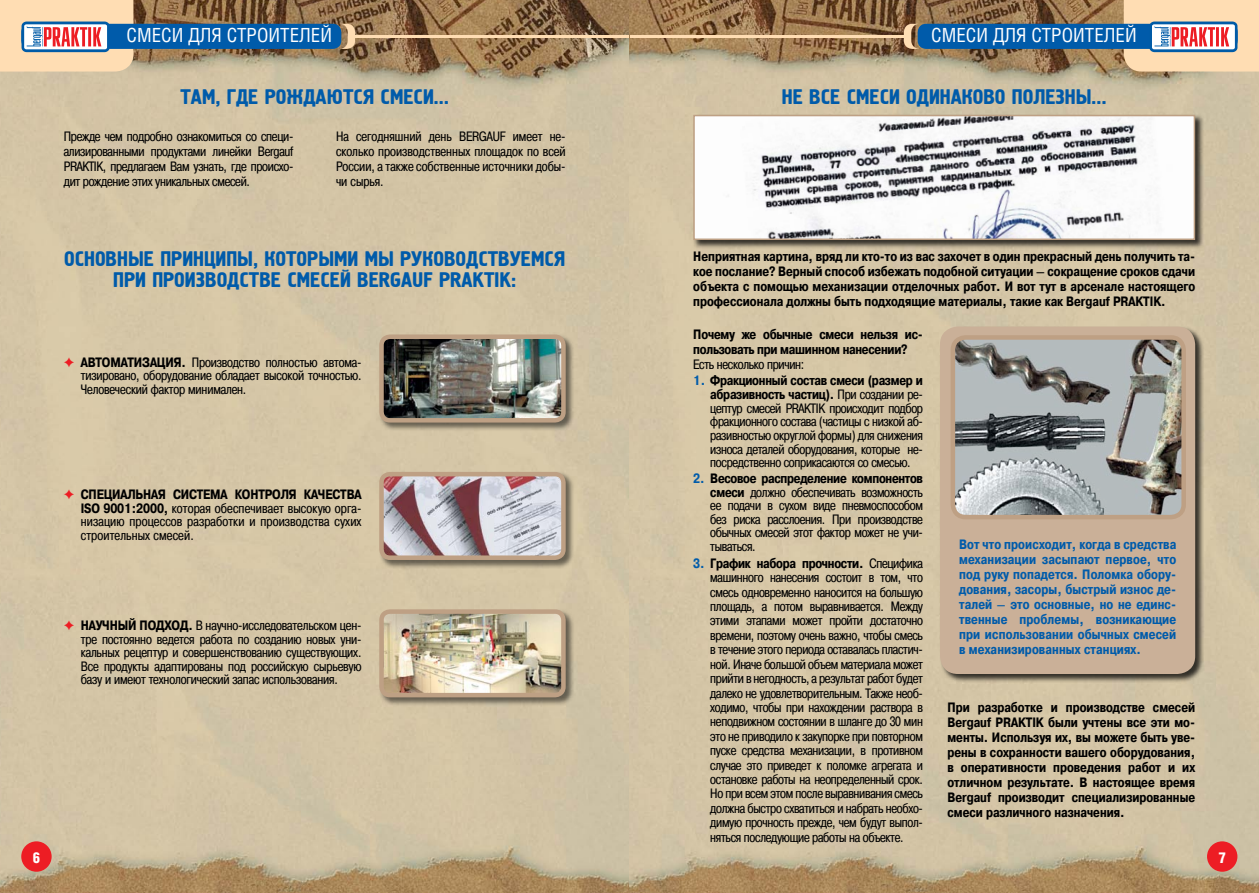
<style>
.page{position:relative;width:1259px;height:893px;background:#fff}
.page>*{position:absolute;margin:0;border:0;box-sizing:border-box;transform-origin:0 0}
.t1{font:21px/21px "Hermes CTT";color:#005baa;text-align:center}
.t2{font:19.5px "Helios Cond C";color:#fff}
.t3{font:15px "Helios Cond Black C";color:#fff}
.t4{font:13.5px/14.4px "Pragmatica Cond C";letter-spacing:-.02em;color:#000;text-align:justify}
.t5{font:700 13.5px/15px "Pragmatica Cond C";color:#000;text-align:justify}
.t6{font:700 13.5px/15px "Pragmatica Cond C";letter-spacing:.01em;color:#005baa;text-align:justify}
.t7{font:700 13.5px/15px "Pragmatica Cond C";letter-spacing:-.02em;color:#000}
.s1{font-family:"Dixieland Normal";color:#ed1d24}
.s2{font-weight:700}
.s3{font-weight:700;color:#005baa}
</style>
<div class="page">
<img style="left:0;top:0;width:1259px;height:893px">
<svg style="left:339px;top:24px;width:16px;height:25px"></svg>
<hr style="left:349px;top:35px;width:280px;height:2px;background:#ffddb3">
<div style="left:21px;top:24px;width:320px;height:25px;background:#005baa;border-radius:9px"></div>
<svg style="left:0;top:0;width:133px;height:72px;background:#dac2b1"></svg>
<svg style="left:904px;top:24px;width:15px;height:25px"></svg>
<hr style="left:630px;top:35px;width:280px;height:2px;background:#ffddb3">
<div style="left:917px;top:24px;width:320px;height:25px;background:#005baa;border-radius:9px"></div>
<svg style="left:1123px;top:0;width:136px;height:72px;background:#d6c0b0"></svg>
<div style="left:21px;top:841px;width:31px;height:31px;background:#ed1d24;border-radius:50%"></div>
<div style="left:1207px;top:841px;width:30px;height:31px;background:#ed1d24;border-radius:50%"></div>
<div style="left:379px;top:334px;width:195px;height:97px;background:#000;opacity:.52"></div>
<img style="left:384px;top:339px;width:177px;height:79px">
<div style="left:379px;top:334px;width:187px;height:89px;border:4px solid #bea084;border-radius:9px"></div>
<div style="left:379px;top:471px;width:195px;height:98px;background:#000;opacity:.52"></div>
<img style="left:384px;top:477px;width:177px;height:78px">
<div style="left:379px;top:472px;width:187px;height:88px;border:4px solid #bea084;border-radius:9px"></div>
<div style="left:379px;top:609px;width:195px;height:97px;background:#000;opacity:.52"></div>
<img style="left:384px;top:614px;width:177px;height:78px">
<div style="left:379px;top:609px;width:187px;height:88px;border:4px solid #bea084;border-radius:9px"></div>
<div style="left:939px;top:326px;width:265px;height:357px;background:#000;opacity:.75"></div>
<div style="left:940px;top:327px;width:255px;height:347px;background:#cab098;border-radius:18px"></div>
<div style="left:693px;top:114px;width:510px;height:135px;background:#000;opacity:.75"></div>
<img style="left:696px;top:118px;width:496px;height:119px">
<div style="left:693px;top:115px;width:502px;height:125px;border:2px solid #bea084"></div>
<img style="left:955px;top:340px;width:226px;height:174px">
<div style="left:950px;top:335px;width:236px;height:184px;border:4px solid #bea084;border-radius:13px"></div>
<h2 class="t2" style="left:127px;top:24px;width:207px">СМЕСИ ДЛЯ СТРОИТЕЛЕЙ</h2>
<h1 class="t1" style="left:181px;top:87px;width:270px">ТАМ, ГДЕ РОЖДАЮТСЯ СМЕСИ…</h1>
<p class="t4" style="left:64px;top:129px;width:231px;line-height:15px">Прежде чем подробно ознакомиться со специ&shy;ализированными продуктами линейки Bergauf PRAKTIK, предлагаем Вам узнать, где происхо&shy;дит рождение этих уникальных смесей.</p>
<p class="t4" style="left:336px;top:129px;width:231px;line-height:15px">На сегодняшний день BERGAUF имеет не&shy;сколько производственных площадок по всей России, а также собственные источники добы&shy;чи сырья.</p>
<h1 class="t1" style="left:64px;top:249px;width:503px">ОСНОВНЫЕ ПРИНЦИПЫ, КОТОРЫМИ МЫ РУКОВОДСТВУЕМСЯ<br>ПРИ ПРОИЗВОДСТВЕ СМЕСЕЙ BERGAUF PRAKTIK:</h1>
<p class="t4" style="left:81px;top:355px;width:282px;line-height:13.5px;text-indent:-17px"><span class="s1">)</span> <span class="s2">АВТОМАТИЗАЦИЯ.</span> Производство полностью автома&shy;тизировано, оборудование обладает высокой точностью.<br>Человеческий фактор минимален.</p>
<p class="t4" style="left:81px;top:488px;width:282px;line-height:13.5px;text-indent:-17px"><span class="s1">)</span> <span class="s2">СПЕЦИАЛЬНАЯ СИСТЕМА КОНТРОЛЯ КАЧЕСТВА ISO 9001:2000,</span> которая обеспечивает высокую орга&shy;низацию процессов разработки и производства сухих строительных смесей.</p>
<p class="t4" style="left:81px;top:619px;width:282px;line-height:13.5px;text-indent:-17px"><span class="s1">)</span> <span class="s2">НАУЧНЫЙ ПОДХОД.</span> В научно-исследовательском цен&shy;тре постоянно ведется работа по созданию новых уни&shy;кальных рецептур и совершенствованию существующих.<br>Все продукты адаптированы под российскую сырьевую базу и имеют технологический запас использования.</p>
<h2 class="t2" style="left:931px;top:24px;width:207px">СМЕСИ ДЛЯ СТРОИТЕЛЕЙ</h2>
<h1 class="t1" style="left:782px;top:87px;width:326px">НЕ ВСЕ СМЕСИ ОДИНАКОВО ПОЛЕЗНЫ…</h1>
<p class="t5" style="left:693px;top:249px;width:503px">Неприятная картина, вряд ли кто-то из вас захочет в один прекрасный день получить та&shy;кое послание? Верный способ избежать подобной ситуации – сокращение сроков сдачи объекта с помощью механизации отделочных работ. И вот тут в арсенале настоящего профессионала должны быть подходящие материалы, такие как Bergauf PRAKTIK.</p>
<p class="t7" style="left:693px;top:327px;width:231px">Почему же обычные смеси нельзя ис&shy;пользовать при машинном нанесении?</p>
<p class="t4" style="left:693px;top:357px;width:112px">Есть несколько причин:</p>
<p class="t4" style="left:710px;top:374px;width:214px;line-height:13.6px;text-indent:-17px"><span class="s3">1.</span> <span class="s2">Фракционный состав смеси (размер и абразивность частиц).</span> При создании ре&shy;цептур смесей PRAKTIK происходит подбор фракционного состава (частицы с низкой аб&shy;разивностью округлой формы) для снижения износа деталей оборудования, которые не&shy;посредственно соприкасаются со смесью.</p>
<p class="t4" style="left:710px;top:472px;width:214px;line-height:13.5px;text-indent:-17px"><span class="s3">2.</span> <span class="s2">Весовое распределение компонентов смеси</span> должно обеспечивать возможность ее подачи в сухом виде пневмоспособом без риска расслоения. При производстве обычных смесей этот фактор может не учи&shy;тываться.</p>
<p class="t4" style="left:710px;top:556px;width:214px;text-indent:-17px"><span class="s3">3.</span> <span class="s2">График набора прочности.</span> Специфика машинного нанесения состоит в том, что смесь одновременно наносится на большую площадь, а потом выравнивается. Между этими этапами может пройти достаточно времени, поэтому очень важно, чтобы смесь в течение этого периода оставалась пластич&shy;ной. Иначе большой объем материала может прийти в негодность, а результат работ будет далеко не удовлетворительным. Также необ&shy;ходимо, чтобы при нахождении раствора в неподвижном состоянии в шланге до 30 мин это не приводило к закупорке при повторном пуске средства механизации, в противном случае это приведет к поломке агрегата и остановке работы на неопределенный срок.<br>Но при всем этом после выравнивания смесь должна быстро схватиться и набрать необхо&shy;димую прочность прежде, чем будут выпол&shy;няться последующие работы на объекте.</p>
<p class="t6" style="left:959px;top:537px;width:219px">Вот что происходит, когда в средства механизации засыпают первое, что под руку попадется. Поломка обору&shy;дования, засоры, быстрый износ де&shy;талей – это основные, но не единс&shy;твенные проблемы, возникающие при использовании обычных смесей в механизированных станциях.</p>
<p class="t5" style="left:947px;top:700px;width:249px">При разработке и производстве смесей Bergauf PRAKTIK были учтены все эти мо&shy;менты. Используя их, вы можете быть уве&shy;рены в сохранности вашего оборудования, в оперативности проведения работ и их отличном результате. В настоящее время Bergauf производит специализированные смеси различного назначения.</p>
<p class="t3" style="left:33px;top:849px;width:9px">6</p>
<p class="t3" style="left:1218px;top:849px;width:9px">7</p>
</div>
